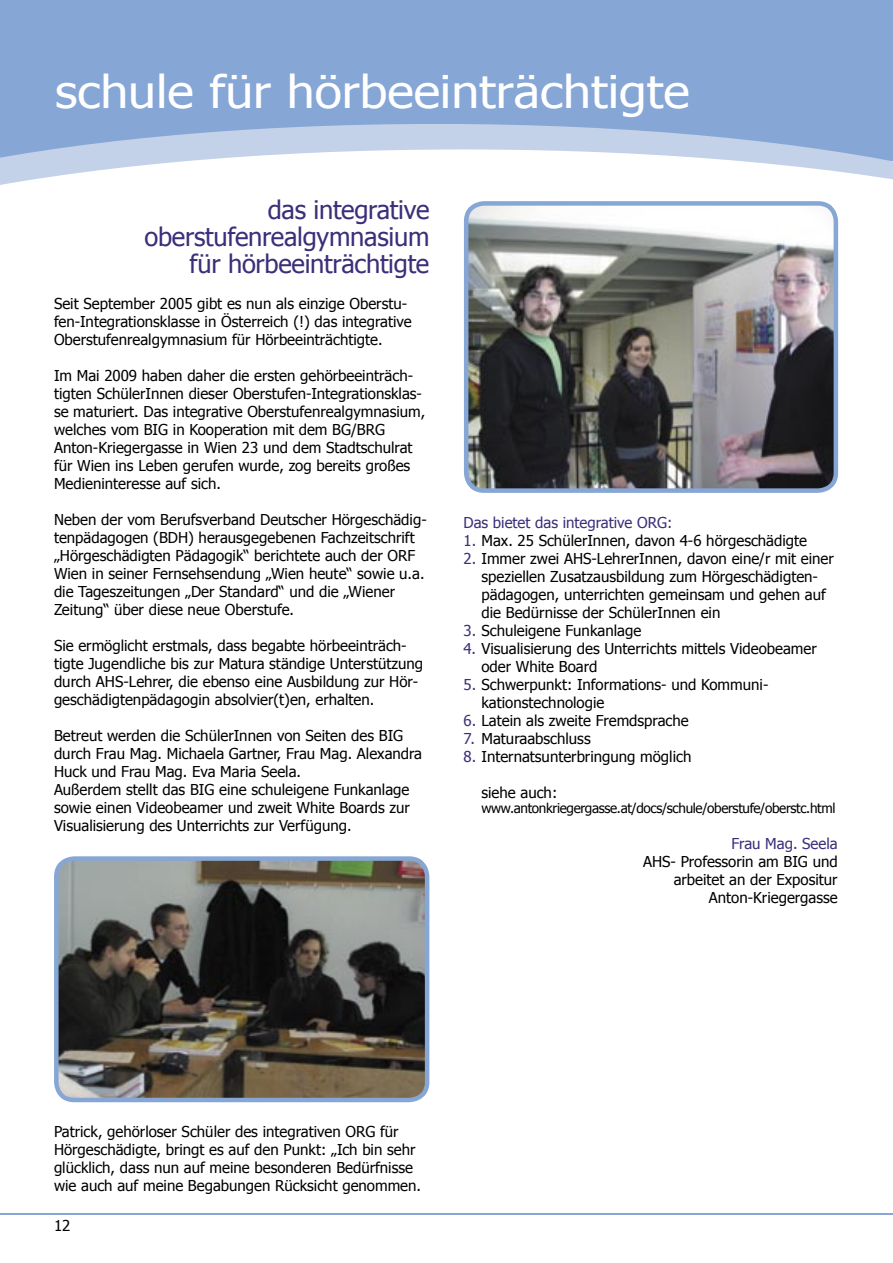
<style>
.page{position:relative;width:893px;height:1263px;background:#fff}
.page>*{position:absolute;margin:0;border:0;box-sizing:border-box;transform-origin:0 0}
.t1{font:45px "Tahoma";color:#fff;scale:1.11 1}
.t2{font:25.5px/27px "Tahoma";letter-spacing:-.01em;color:#3c2e79;text-align:right}
.t3{font:15px/18px "Tahoma";color:#000}
.t4{font:15px "Tahoma";color:#3c2e79}
.t5{font:13.5px "Tahoma";letter-spacing:-.025em;color:#000}
.s1{color:#3c2e79}
</style>
<div class="page">
<hr style="left:0;top:1213px;width:893px;height:1px;background:#86a6d5">
<div style="left:0;top:0;width:893px;height:160px;background:#86a6d5"></div>
<svg style="left:55px;top:124px;width:592px;height:25px;fill:#c3d1e9"></svg>
<svg style="left:647px;top:131px;width:171px;height:18px;fill:#c3d1e9"></svg>
<svg style="left:0;top:149px;width:893px;height:316px"></svg>
<svg style="left:54px;top:856px;width:375px;height:246px;background:#5b5a56"></svg>
<img style="left:464px;top:201px;width:374px;height:292px">
<h1 class="t1" style="left:55px;top:61px;width:573px">schule für hörbeeinträchtigte</h1>
<h2 class="t2" style="left:145px;top:195px;width:286px">das integrative oberstufenrealgymnasium für hörbeeinträchtigte</h2>
<p class="t3" style="left:54px;top:294px;width:359px">Seit September 2005 gibt es nun als einzige Oberstu&shy;fen-Integrationsklasse in Österreich (!) das integrative<br>Oberstufenrealgymnasium für Hörbeeinträchtigte.</p>
<p class="t3" style="left:54px;top:366px;width:373px">Im Mai 2009 haben daher die ersten gehörbeeinträch&shy;tigten SchülerInnen dieser Oberstufen-Integrationsklas&shy;se maturiert. Das integrative Oberstufenrealgymnasium, welches vom BIG in Kooperation mit dem BG/BRG Anton-Kriegergasse in Wien 23 und dem Stadtschulrat für Wien ins Leben gerufen wurde, zog bereits großes Medieninteresse auf sich.</p>
<p class="t3" style="left:54px;top:510px;width:374px">Neben der vom Berufsverband Deutscher Hörgeschädig&shy;tenpädagogen (BDH) herausgegebenen Fachzeitschrift „Hörgeschädigten Pädagogik“ berichtete auch der ORF Wien in seiner Fernsehsendung „Wien heute“ sowie u.a. die Tageszeitungen „Der Standard“ und die „Wiener Zeitung“ über diese neue Oberstufe.</p>
<p class="t3" style="left:54px;top:636px;width:371px">Sie ermöglicht erstmals, dass begabte hörbeeinträch&shy;tigte Jugendliche bis zur Matura ständige Unterstützung durch AHS-Lehrer, die ebenso eine Ausbildung zur Hör&shy;geschädigtenpädagogin absolvier(t)en, erhalten.</p>
<p class="t3" style="left:54px;top:726px;width:370px">Betreut werden die SchülerInnen von Seiten des BIG durch Frau Mag. Michaela Gartner, Frau Mag. Alexandra Huck und Frau Mag. Eva Maria Seela.<br>Außerdem stellt das BIG eine schuleigene Funkanlage sowie einen Videobeamer und zweit White Boards zur Visualisierung des Unterrichts zur Verfügung.</p>
<p class="t4" style="left:463px;top:512px;width:210px">Das bietet das integrative ORG:</p>
<p class="t3" style="left:463px;top:531px;width:345px"><span class="s1">1.</span> Max. 25 SchülerInnen, davon 4-6 hörgeschädigte</p>
<p class="t3" style="left:481px;top:549px;width:354px;text-indent:-18px"><span class="s1">2.</span> Immer zwei AHS-LehrerInnen, davon eine/r mit einer speziellen Zusatzausbildung zum Hörgeschädigten&shy;pädagogen, unterrichten gemeinsam und gehen auf die Bedürnisse der SchülerInnen ein</p>
<p class="t3" style="left:463px;top:621px;width:179px"><span class="s1">3.</span> Schuleigene Funkanlage</p>
<p class="t3" style="left:481px;top:639px;width:337px;text-indent:-18px"><span class="s1">4.</span> Visualisierung des Unterrichts mittels Videobeamer oder White Board</p>
<p class="t3" style="left:481px;top:675px;width:288px;text-indent:-18px"><span class="s1">5.</span> Schwerpunkt: Informations- und Kommuni&shy;kationstechnologie</p>
<p class="t3" style="left:463px;top:711px;width:227px"><span class="s1">6.</span> Latein als zweite Fremdsprache</p>
<p class="t3" style="left:463px;top:729px;width:129px"><span class="s1">7.</span> Maturaabschluss</p>
<p class="t3" style="left:463px;top:747px;width:229px"><span class="s1">8.</span> Internatsunterbringung möglich</p>
<p class="t3" style="left:481px;top:783px;width:77px">siehe auch:</p>
<p class="t5" style="left:481px;top:799px;width:355px">www.antonkriegergasse.at/docs/schule/oberstufe/oberstc.html</p>
<p class="t4" style="left:731px;top:833px;width:108px">Frau Mag. Seela</p>
<p class="t3" style="left:643px;top:852px;width:196px;text-align:right">AHS- Professorin am BIG und arbeitet an der Expositur<br>Anton-Kriegergasse</p>
<p class="t3" style="left:54px;top:1122px;width:369px">Patrick, gehörloser Schüler des integrativen ORG für Hörgeschädigte, bringt es auf den Punkt: „Ich bin sehr glücklich, dass nun auf meine besonderen Bedürfnisse wie auch auf meine Begabungen Rücksicht genommen.</p>
<p class="t3" style="left:54px;top:1216px;width:18px">12</p>
</div>
